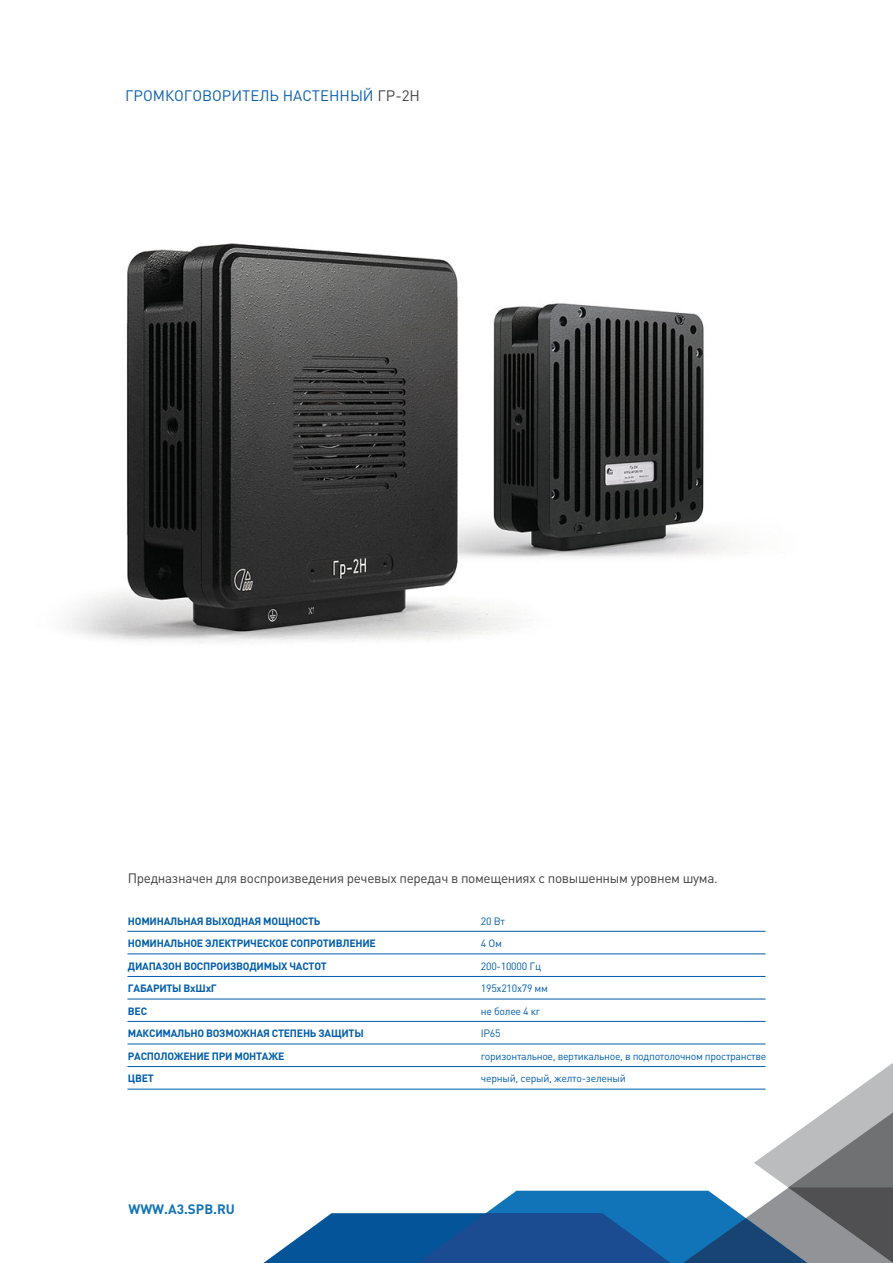
<style>
.page{position:relative;width:893px;height:1263px;background:#fff}
.page>*{position:absolute;margin:0;border:0;box-sizing:border-box;transform-origin:0 0}
.t1{font:15px "DIN Pro";color:#0a5eab}
.t2{font:13.5px "DIN Pro";letter-spacing:-.025em;color:#404041}
.t3{font:700 13.5px "DIN Pro";color:#1174b9}
.t4{font:700 10.5px/22.5px "DIN Pro";letter-spacing:-.025em;color:#005dab}
.t5{font:10.5px/22.5px "DIN Pro";letter-spacing:-.025em;color:#005dab}
.s1{color:#424243}
</style>
<div class="page">
<svg style="left:263px;top:1063px;width:630px;height:200px"></svg>
<img style="left:67px;top:243px;width:666px;height:400px">
<hr style="left:127px;top:931px;width:638px;height:1px;background:#005dab">
<hr style="left:127px;top:953px;width:638px;height:1px;background:#005dab">
<hr style="left:127px;top:976px;width:638px;height:1px;background:#005dab">
<hr style="left:127px;top:998px;width:638px;height:1px;background:#005dab">
<hr style="left:127px;top:1021px;width:638px;height:1px;background:#005dab">
<hr style="left:127px;top:1043px;width:638px;height:1px;background:#005dab">
<hr style="left:127px;top:1066px;width:638px;height:1px;background:#005dab">
<hr style="left:127px;top:1089px;width:638px;height:1px;background:#005dab">
<h1 class="t1" style="left:125px;top:85px;width:297px">ГРОМКОГОВОРИТЕЛЬ НАСТЕННЫЙ <span class="s1">ГР-2Н</span></h1>
<p class="t2" style="left:128px;top:869px;width:591px">Предназначен для воспроизведения речевых передач в помещениях с повышенным уровнем шума.</p>
<p class="t4" style="left:128px;top:909px;width:250px">НОМИНАЛЬНАЯ ВЫХОДНАЯ МОЩНОСТЬ<br>НОМИНАЛЬНОЕ ЭЛЕКТРИЧЕСКОЕ СОПРОТИВЛЕНИЕ<br>ДИАПАЗОН ВОСПРОИЗВОДИМЫХ ЧАСТОТ<br>ГАБАРИТЫ ВхШхГ<br>ВЕС<br>МАКСИМАЛЬНО ВОЗМОЖНАЯ СТЕПЕНЬ ЗАЩИТЫ<br>РАСПОЛОЖЕНИЕ ПРИ МОНТАЖЕ<br>ЦВЕТ</p>
<p class="t5" style="left:481px;top:909px;width:287px">20 Вт<br>4 Ом<br>200-10000 Гц<br>195х210х79 мм<br>не более 4 кг<br>IP65<br>горизонтальное, вертикальное, в подпотолочном пространстве черный, серый, желто-зеленый</p>
<p class="t3" style="left:128px;top:1199px;width:108px">WWW.A3.SPB.RU</p>
</div>
